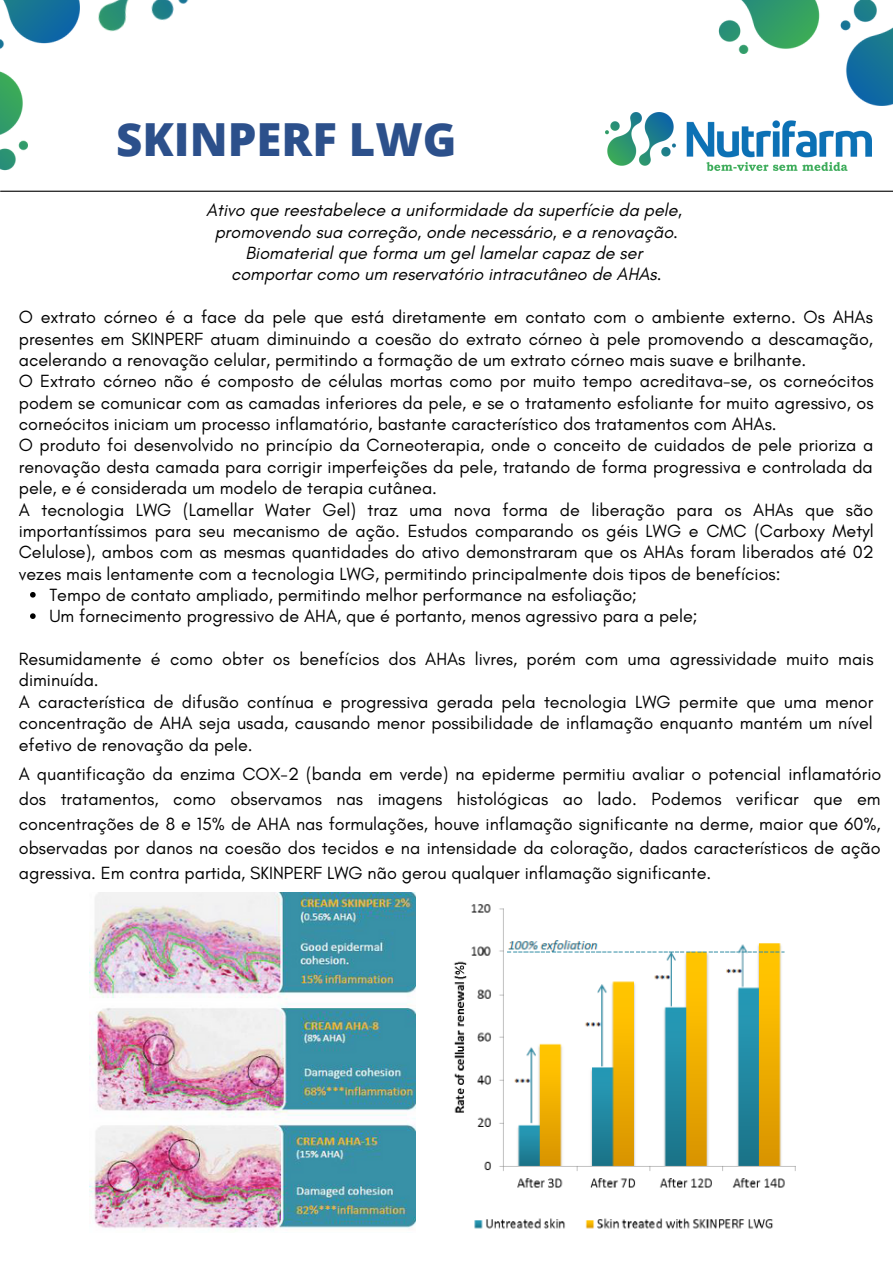
<style>
.page{position:relative;width:893px;height:1264px;background:#fff}
.page>*{position:absolute;margin:0;border:0;box-sizing:border-box;transform-origin:0 0}
.t1{font:800 45.6px "Open Sans";color:#2c508b}
.t2{font:18px/21.3px "Glacial Indifference";color:#000}
.t3{font:italic 18px/21.3px "Glacial Indifference";color:#000;text-align:center}
</style>
<div class="page">
<img style="left:0;top:0;width:79px;height:49px">
<img style="left:0;top:71px;width:27px;height:120px">
<img style="left:98px;top:0;width:91px;height:32px">
<hr style="left:1px;top:191px;width:891px;height:1px;background:#000">
<img style="left:840px;top:0;width:52px;height:105px">
<img style="left:718px;top:0;width:102px;height:54px">
<img style="left:605px;top:113px;width:266px;height:57px">
<svg style="left:30px;top:592px;width:6px;height:5px"></svg>
<svg style="left:30px;top:613px;width:6px;height:6px"></svg>
<img style="left:89px;top:893px;width:326px;height:338px">
<img style="left:454px;top:904px;width:342px;height:325px">
<h1 class="t1" style="left:116px;top:108px;width:342px">SKINPERF LWG</h1>
<p class="t3" style="left:206px;top:199px;width:477px">Ativo que reestabelece a uniformidade da superfície da pele, promovendo sua correção, onde necessário, e a renovação.<br>Biomaterial que forma um gel lamelar capaz de ser comportar como um reservatório intracutâneo de AHAs.</p>
<p class="t2" style="left:19px;top:306px;width:856px">O extrato córneo é a face da pele que está diretamente em contato com o ambiente externo. Os AHAs presentes em SKINPERF atuam diminuindo a coesão do extrato córneo à pele promovendo a descamação, acelerando a renovação celular, permitindo a formação de um extrato córneo mais suave e brilhante.<br>O Extrato córneo não é composto de células mortas como por muito tempo acreditava-se, os corneócitos podem se comunicar com as camadas inferiores da pele, e se o tratamento esfoliante for muito agressivo, os corneócitos iniciam um processo inflamatório, bastante característico dos tratamentos com AHAs.<br>O produto foi desenvolvido no princípio da Corneoterapia, onde o conceito de cuidados de pele prioriza a renovação desta camada para corrigir imperfeições da pele, tratando de forma progressiva e controlada da pele, e é considerada um modelo de terapia cutânea.<br>A tecnologia LWG (Lamellar Water Gel) traz uma nova forma de liberação para os AHAs que são importantíssimos para seu mecanismo de ação. Estudos comparando os géis LWG e CMC (Carboxy Metyl Celulose), ambos com as mesmas quantidades do ativo demonstraram que os AHAs foram liberados até 02 vezes mais lentamente com a tecnologia LWG, permitindo principalmente dois tipos de benefícios:</p>
<p class="t2" style="left:49px;top:584px;width:649px">Tempo de contato ampliado, permitindo melhor performance na esfoliação;<br>Um fornecimento progressivo de AHA, que é portanto, menos agressivo para a pele;</p>
<p class="t2" style="left:19px;top:648px;width:856px">Resumidamente é como obter os benefícios dos AHAs livres, porém com uma agressividade muito mais diminuída.<br>A característica de difusão contínua e progressiva gerada pela tecnologia LWG permite que uma menor concentração de AHA seja usada, causando menor possibilidade de inflamação enquanto mantém um nível efetivo de renovação da pele.</p>
<p class="t2" style="left:19px;top:761px;width:864px;line-height:24.8px;text-align:justify">A quantificação da enzima COX-2 (banda em verde) na epiderme permitiu avaliar o potencial inflamatório dos tratamentos, como observamos nas imagens histológicas ao lado. Podemos verificar que em concentrações de 8 e 15% de AHA nas formulações, houve inflamação significante na derme, maior que 60%, observadas por danos na coesão dos tecidos e na intensidade da coloração, dados característicos de ação agressiva. Em contra partida, SKINPERF LWG não gerou qualquer inflamação significante.</p>
</div>
